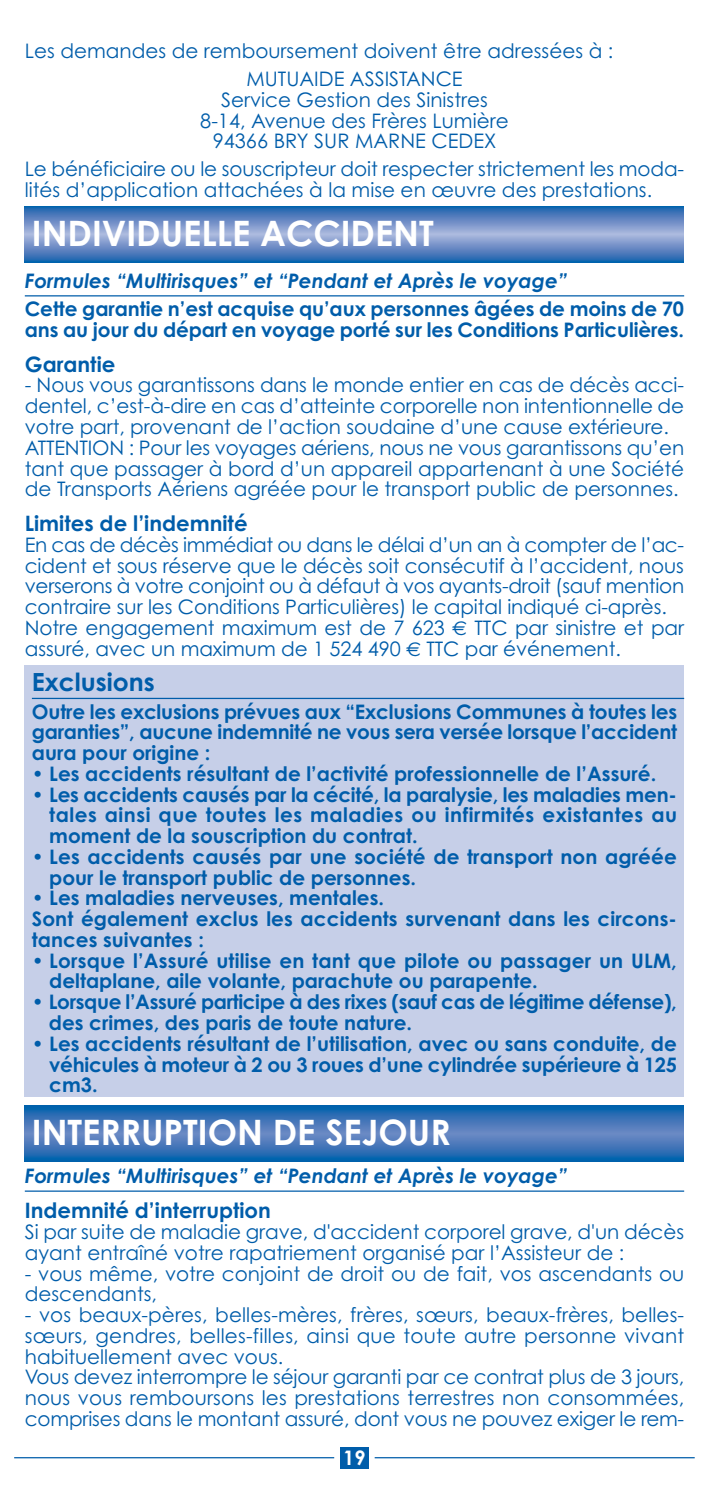
<style>
.page{position:relative;width:709px;height:1489px;background:#fff}
.page>*{position:absolute;margin:0;border:0;box-sizing:border-box;transform-origin:0 0}
.t1{font:700 35px "Century Gothic";color:#fff}
.t2{font:700 25px "Century Gothic";color:#005daa}
.t3{font:700 21.25px "Century Gothic";color:#005daa}
.t4{font:20px/20.8px "Century Gothic";letter-spacing:-.005em;color:#005daa}
.t5{font:700 20px/20.8px "Century Gothic";color:#005daa}
.t6{font:italic 700 20px "Century Gothic";color:#005daa}
.t7{font:700 20px/20.8px "Century Gothic";letter-spacing:-.02em;color:#005daa}
.t8{font:700 20px "Century Gothic";color:#fff}
.s1{font-family:"Euro Sans"}
</style>
<div class="page">
<div style="left:25px;top:1106px;width:659px;height:54px;background:#0062ad"></div>
<div style="left:25px;top:1108px;width:659px;height:50px;background:#0866af"></div>
<div style="left:25px;top:1108px;width:659px;height:49px;background:#0065ae"></div>
<div style="left:25px;top:1109px;width:659px;height:48px;background:#0866af"></div>
<div style="left:25px;top:1110px;width:659px;height:46px;background:#1c68b1"></div>
<div style="left:25px;top:1110px;width:659px;height:45px;background:#1567b0"></div>
<div style="left:25px;top:1111px;width:659px;height:44px;background:#226ab2"></div>
<div style="left:25px;top:1111px;width:659px;height:43px;background:#1c68b1"></div>
<div style="left:25px;top:1112px;width:659px;height:42px;background:#226ab2"></div>
<div style="left:25px;top:1113px;width:659px;height:40px;background:#276bb2"></div>
<div style="left:25px;top:1114px;width:659px;height:38px;background:#2b6cb3"></div>
<div style="left:25px;top:1115px;width:659px;height:36px;background:#306eb4"></div>
<div style="left:25px;top:1116px;width:659px;height:34px;background:#346fb5"></div>
<div style="left:25px;top:1117px;width:659px;height:32px;background:#3871b6"></div>
<div style="left:25px;top:1118px;width:659px;height:30px;background:#4475b8"></div>
<div style="left:25px;top:1121px;width:659px;height:24px;background:#4e7abb"></div>
<div style="left:25px;top:1124px;width:659px;height:18px;background:#587fbe"></div>
<div style="left:25px;top:1129px;width:659px;height:8px;background:#6083c1"></div>
<div style="left:25px;top:1130px;width:659px;height:5px;background:#6486c2"></div>
<hr style="left:25px;top:1132px;width:659px;height:1px;background:#6989c4">
<hr style="left:25px;top:1133px;width:659px;height:1px;background:#6a8ac4">
<div style="left:25px;top:665px;width:659px;height:431px;background:#c6cfe8"></div>
<div style="left:25px;top:209px;width:659px;height:50px;background:#256ab2"></div>
<div style="left:25px;top:210px;width:659px;height:48px;background:#2e6db3"></div>
<div style="left:25px;top:211px;width:659px;height:46px;background:#366fb5"></div>
<div style="left:25px;top:212px;width:659px;height:44px;background:#3b72b6"></div>
<div style="left:25px;top:213px;width:659px;height:42px;background:#4275b8"></div>
<div style="left:25px;top:214px;width:659px;height:40px;background:#4877b9"></div>
<div style="left:25px;top:215px;width:659px;height:38px;background:#4e79bb"></div>
<div style="left:25px;top:216px;width:659px;height:36px;background:#547cbc"></div>
<div style="left:25px;top:217px;width:659px;height:34px;background:#5a80bf"></div>
<div style="left:25px;top:218px;width:659px;height:32px;background:#5e83c0"></div>
<div style="left:25px;top:219px;width:659px;height:30px;background:#6386c2"></div>
<div style="left:25px;top:220px;width:659px;height:28px;background:#6889c4"></div>
<div style="left:25px;top:221px;width:659px;height:26px;background:#6d8cc5"></div>
<div style="left:25px;top:222px;width:659px;height:24px;background:#728fc7"></div>
<div style="left:25px;top:223px;width:659px;height:22px;background:#7792c9"></div>
<div style="left:25px;top:224px;width:659px;height:20px;background:#7b96cb"></div>
<div style="left:25px;top:225px;width:659px;height:18px;background:#8099cd"></div>
<div style="left:25px;top:226px;width:659px;height:16px;background:#869ed0"></div>
<div style="left:25px;top:227px;width:659px;height:14px;background:#8ba1d1"></div>
<div style="left:25px;top:228px;width:659px;height:12px;background:#90a5d3"></div>
<div style="left:25px;top:229px;width:659px;height:10px;background:#95a9d5"></div>
<div style="left:25px;top:230px;width:659px;height:8px;background:#9aadd7"></div>
<div style="left:25px;top:231px;width:659px;height:6px;background:#9fb1d9"></div>
<hr style="left:25px;top:232px;width:659px;height:4px;background:#a4b5db">
<hr style="left:25px;top:233px;width:659px;height:1px;background:#abb9de">
<hr style="left:25px;top:234px;width:659px;height:1px;background:#acbbdf">
<div style="left:340px;top:1446px;width:29px;height:22px;background:#005daa"></div>
<hr style="left:14px;top:1456px;width:320px;height:2px;background:#005daa">
<hr style="left:375px;top:1456px;width:319px;height:2px;background:#005daa">
<hr style="left:25px;top:295px;width:659px;height:1px;background:#005daa">
<hr style="left:32px;top:697px;width:652px;height:2px;background:#005daa">
<hr style="left:25px;top:1190px;width:659px;height:1px;background:#005daa">
<p class="t4" style="left:246px;top:39px;width:368px;line-height:27.8px;text-indent:-221px">Les demandes de remboursement doivent être adressées à :<br>MUTUAIDE ASSISTANCE</p>
<p class="t4" style="left:200px;top:91px;width:310px;text-align:center">Service Gestion des Sinistres<br>8-14, Avenue des Frères Lumière<br>94366 BRY SUR MARNE CEDEX</p>
<p class="t4" style="left:25px;top:160px;width:661px">Le bénéficiaire ou le souscripteur doit respecter strictement les moda&shy;lités d’application attachées à la mise en œuvre des prestations.</p>
<h1 class="t1" style="left:32px;top:220px;width:403px">INDIVIDUELLE ACCIDENT</h1>
<p class="t6" style="left:25px;top:273px;width:544px">Formules “Multirisques” et “Pendant et Après le voyage”</p>
<p class="t5" style="left:25px;top:300px;width:661px">Cette garantie n’est acquise qu’aux personnes âgées de moins de 70 ans au jour du départ en voyage porté sur les Conditions Particulières.</p>
<p class="t3" style="left:25px;top:356px;width:92px">Garantie</p>
<p class="t4" style="left:25px;top:377px;width:661px">- Nous vous garantissons dans le monde entier en cas de décès acci&shy;dentel, c’est-à-dire en cas d’atteinte corporelle non intentionnelle de votre part, provenant de l’action soudaine d’une cause extérieure.<br>ATTENTION : Pour les voyages aériens, nous ne vous garantissons qu’en tant que passager à bord d’un appareil appartenant à une Société de Transports Aériens agréée pour le transport public de personnes.</p>
<p class="t3" style="left:25px;top:515px;width:224px">Limites de l’indemnité</p>
<p class="t4" style="left:25px;top:536px;width:661px">En cas de décès immédiat ou dans le délai d’un an à compter de l’ac&shy;cident et sous réserve que le décès soit consécutif à l’accident, nous verserons à votre conjoint ou à défaut à vos ayants-droit (sauf mention contraire sur les Conditions Particulières) le capital indiqué ci-après.<br>Notre engagement maximum est de 7 623 <span class="s1">€</span> TTC par sinistre et par assuré, avec un maximum de 1 524 490 <span class="s1">€</span> TTC par événement.</p>
<p class="t2" style="left:32px;top:672px;width:125px">Exclusions</p>
<p class="t5" style="left:32px;top:703px;width:646px;text-align:justify">Outre les exclusions prévues aux “Exclusions Communes à toutes les garanties”, aucune indemnité ne vous sera versée lorsque l’accident aura pour origine :</p>
<p class="t5" style="left:32px;top:765px;width:626px">• Les accidents résultant de l’activité professionnelle de l’Assuré.</p>
<p class="t5" style="left:49px;top:786px;width:629px;text-align:justify;text-indent:-17px">• Les accidents causés par la cécité, la paralysie, les maladies men&shy;tales ainsi que toutes les maladies ou infirmités existantes au moment de la souscription du contrat.</p>
<p class="t5" style="left:49px;top:848px;width:629px;text-indent:-17px">• Les accidents causés par une société de transport non agréée pour le transport public de personnes.</p>
<p class="t5" style="left:32px;top:889px;width:646px">• Les maladies nerveuses, mentales.<br>Sont également exclus les accidents survenant dans les circons&shy;tances suivantes :</p>
<p class="t5" style="left:49px;top:952px;width:629px;text-indent:-17px">• Lorsque l’Assuré utilise en tant que pilote ou passager un ULM, deltaplane, aile volante, parachute ou parapente.</p>
<p class="t7" style="left:49px;top:993px;width:629px;text-indent:-17px">• Lorsque l’Assuré participe à des rixes (sauf cas de légitime défense), des crimes, des paris de toute nature.</p>
<p class="t5" style="left:49px;top:1035px;width:629px;text-align:justify;text-indent:-17px">• Les accidents résultant de l’utilisation, avec ou sans conduite, de véhicules à moteur à 2 ou 3 roues d’une cylindrée supérieure à 125 cm3.</p>
<h1 class="t1" style="left:32px;top:1119px;width:420px">INTERRUPTION DE SEJOUR</h1>
<p class="t6" style="left:25px;top:1168px;width:544px">Formules “Multirisques” et “Pendant et Après le voyage”</p>
<p class="t3" style="left:25px;top:1202px;width:248px">Indemnité d’interruption</p>
<p class="t4" style="left:25px;top:1223px;width:661px">Si par suite de maladie grave, d'accident corporel grave, d'un décès ayant entraîné votre rapatriement organisé par l’Assisteur de :</p>
<p class="t4" style="left:25px;top:1264px;width:661px">- vous même, votre conjoint de droit ou de fait, vos ascendants ou descendants,</p>
<p class="t4" style="left:25px;top:1306px;width:661px">- vos beaux-pères, belles-mères, frères, sœurs, beaux-frères, belles&shy;sœurs, gendres, belles-filles, ainsi que toute autre personne vivant habituellement avec vous.<br>Vous devez interrompre le séjour garanti par ce contrat plus de 3 jours, nous vous remboursons les prestations terrestres non consommées, comprises dans le montant assuré, dont vous ne pouvez exiger le rem-</p>
<p class="t8" style="left:343px;top:1449px;width:24px">19</p>
</div>
